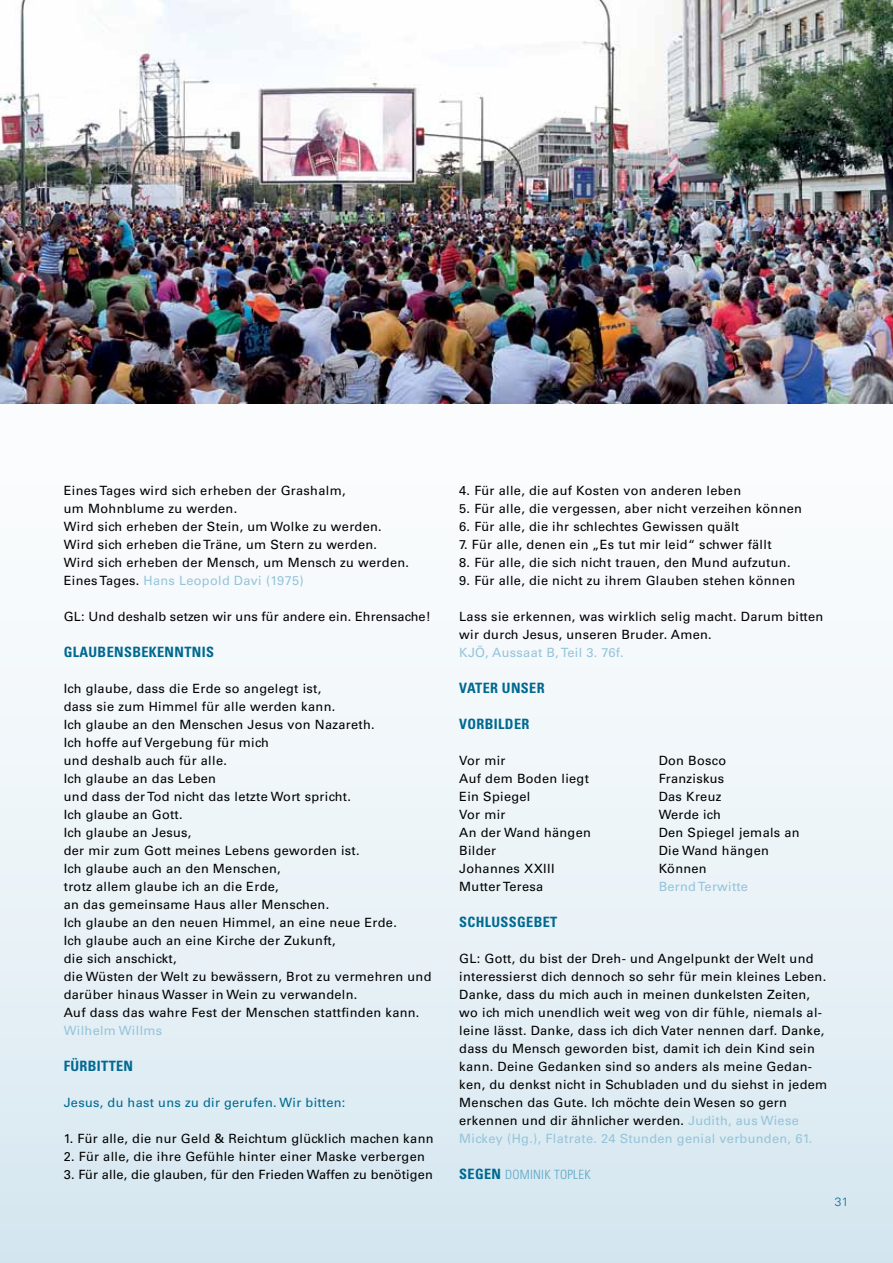
<style>
.page{position:relative;width:893px;height:1263px;background:#fff}
.page>*{position:absolute;margin:0;border:0;box-sizing:border-box;transform-origin:0 0}
.t1{font:700 condensed 14.25px "Univers LT Std";color:#006991}
.t2{font:12.75px/18px "Univers LT Std";letter-spacing:.025em;color:#000}
.t3{font:12.75px "Univers LT Std";letter-spacing:.025em;color:#95c4da}
.t4{font:12.75px "Univers LT Std";letter-spacing:.025em;color:#006991}
.t5{font:300 condensed 12.75px "Univers LT Std";letter-spacing:.02em;color:#57a5c4}
.t6{font:300 12px "Univers LT Std";color:#006991}
.s1{color:#95c4da}
</style>
<div class="page">
<svg style="left:0;top:656px;width:893px;height:607px;fill:#e7f1f6"></svg>
<img style="left:0;top:0;width:893px;height:404px">
<p class="t2" style="left:64px;top:481px;width:347px">Eines Tages wird sich erheben der Grashalm,<br>um Mohnblume zu werden.<br>Wird sich erheben der Stein, um Wolke zu werden.<br>Wird sich erheben die Träne, um Stern zu werden.<br>Wird sich erheben der Mensch, um Mensch zu werden.<br>Eines Tages. <span class="s1">Hans Leopold Davi (1975)</span></p>
<p class="t2" style="left:64px;top:607px;width:368px">GL: Und deshalb setzen wir uns für andere ein. Ehrensache!</p>
<p class="t1" style="left:64px;top:643px;width:10px">GLAUBENSBE</p>
<p class="t1" style="left:149px;top:643px;width:18px">KENNTNIS</p>
<p class="t2" style="left:64px;top:679px;width:369px">Ich glaube, dass die Erde so angelegt ist,<br>dass sie zum Himmel für alle werden kann.<br>Ich glaube an den Menschen Jesus von Nazareth.<br>Ich hoffe auf Vergebung für mich<br>und deshalb auch für alle.<br>Ich glaube an das Leben<br>und dass der Tod nicht das letzte Wort spricht.<br>Ich glaube an Gott.<br>Ich glaube an Jesus,<br>der mir zum Gott meines Lebens geworden ist.<br>Ich glaube auch an den Menschen,<br>trotz allem glaube ich an die Erde,<br>an das gemeinsame Haus aller Menschen.<br>Ich glaube an den neuen Himmel, an eine neue Erde.<br>Ich glaube auch an eine Kirche der Zukunft,<br>die sich anschickt,<br>die Wüsten der Welt zu bewässern, Brot zu vermehren und darüber hinaus Wasser in Wein zu verwandeln.<br>Auf dass das wahre Fest der Menschen stattfinden kann.</p>
<p class="t3" style="left:64px;top:1023px;width:100px">Wilhelm Willms</p>
<p class="t1" style="left:64px;top:1057px;width:9px">FÜRBITTEN</p>
<p class="t4" style="left:64px;top:1095px;width:283px">Jesus, du hast uns zu dir gerufen. Wir bitten:</p>
<p class="t2" style="left:64px;top:1129px;width:371px">1. Für alle, die nur Geld &amp; Reichtum glücklich machen kann</p>
<p class="t2" style="left:64px;top:1147px;width:363px">2. Für alle, die ihre Gefühle hinter einer Maske verbergen</p>
<p class="t2" style="left:64px;top:1165px;width:371px">3. Für alle, die glauben, für den Frieden Waffen zu benötigen</p>
<p class="t2" style="left:459px;top:481px;width:283px">4. Für alle, die auf Kosten von anderen leben</p>
<p class="t2" style="left:459px;top:499px;width:344px">5. Für alle, die vergessen, aber nicht verzeihen können</p>
<p class="t2" style="left:459px;top:517px;width:281px">6. Für alle, die ihr schlechtes Gewissen quält</p>
<p class="t2" style="left:459px;top:535px;width:314px">7. Für alle, denen ein „Es tut mir leid“ schwer fällt</p>
<p class="t2" style="left:459px;top:553px;width:333px">8. Für alle, die sich nicht trauen, den Mund aufzutun.</p>
<p class="t2" style="left:459px;top:571px;width:337px">9. Für alle, die nicht zu ihrem Glauben stehen können</p>
<p class="t2" style="left:459px;top:607px;width:366px">Lass sie erkennen, was wirklich selig macht. Darum bitten wir durch Jesus, unseren Bruder. Amen.</p>
<p class="t3" style="left:459px;top:645px;width:166px">KJÖ, Aussaat B, Teil 3. 76f.</p>
<p class="t1" style="left:459px;top:679px;width:17px">VATER</p>
<p class="t1" style="left:502px;top:679px;width:10px">UNSER</p>
<p class="t1" style="left:459px;top:715px;width:17px">VORBILDER</p>
<p class="t2" style="left:459px;top:751px;width:133px">Vor mir<br>Auf dem Boden liegt<br>Ein Spiegel<br>Vor mir<br>An der Wand hängen<br>Bilder<br>Johannes XXIII<br>Mutter Teresa</p>
<p class="t1" style="left:459px;top:913px;width:10px">SCHLUSSGEBET</p>
<p class="t2" style="left:459px;top:949px;width:369px">GL: Gott, du bist der Dreh- und Angelpunkt der Welt und interessierst dich dennoch so sehr für mein kleines Leben.<br>Danke, dass du mich auch in meinen dunkelsten Zeiten, wo ich mich unendlich weit weg von dir fühle, niemals al&shy;leine lässt. Danke, dass ich dich Vater nennen darf. Danke, dass du Mensch geworden bist, damit ich dein Kind sein kann. Deine Gedanken sind so anders als meine Gedan&shy;ken, du denkst nicht in Schubladen und du siehst in jedem Menschen das Gute. Ich möchte dein Wesen so gern erkennen und dir ähnlicher werden. <span class="s1">Judith, aus Wiese Mickey (Hg.), Flatrate. 24 Stunden genial verbunden, 61.</span></p>
<p class="t1" style="left:459px;top:1165px;width:10px">SEGEN</p>
<p class="t5" style="left:505px;top:1167px;width:86px">DOMI NIK TOPLEK</p>
<p class="t2" style="left:659px;top:751px;width:143px">Don Bosco<br>Franziskus<br>Das Kreuz<br>Werde ich<br>Den Spiegel jemals an<br>Die Wand hängen<br>Können</p>
<p class="t3" style="left:659px;top:879px;width:91px">Bernd Terwitte</p>
<p class="t6" style="left:835px;top:1194px;width:15px">31</p>
</div>
